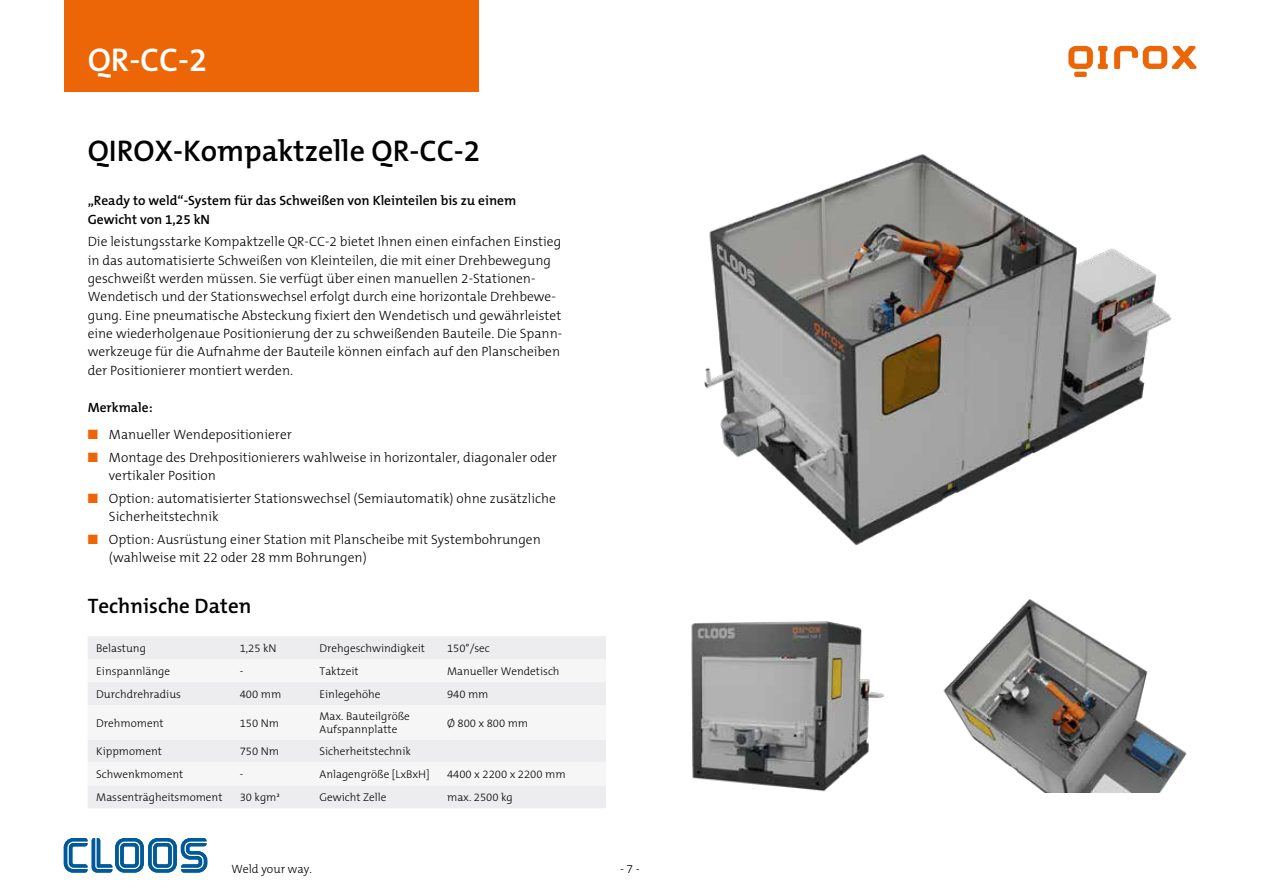
<style>
.page{position:relative;width:1263px;height:893px;background:#fff}
.page>*{position:absolute;margin:0;border:0;box-sizing:border-box;transform-origin:0 0}
.t1{font:600 33px "The Mix B6";color:#fff}
.t2{font:600 30px "The Mix B6";color:#000}
.t3{font:600 21px "The Mix B6";color:#000}
.t4{font:300 13.5px/18.3px "The Mix B3";color:#000}
.t5{font:600 13.5px/18.3px "The Mix B6";color:#000}
.t6{font:300 12px "The Mix B3";color:#000}
.t7{font:300 11.25px/13.5px "The Mix B3";color:#000}
.s1{color:#ec6608}
</style>
<div class="page">
<svg style="left:64px;top:838px;width:143px;height:35px"></svg>
<div style="left:64px;top:0;width:414px;height:92px;background:#ec6608"></div>
<svg style="left:1068px;top:46px;width:40px;height:31px"></svg>
<svg style="left:1114px;top:46px;width:82px;height:23px"></svg>
<img style="left:704px;top:154px;width:468px;height:391px">
<img style="left:691px;top:621px;width:193px;height:171px">
<img style="left:943px;top:599px;width:244px;height:193px">
<div style="left:88px;top:636px;width:518px;height:172px;background:#ededef"></div>
<svg style="left:88px;top:659px;width:518px;height:126px;fill:#f6f6f7"></svg>
<h1 class="t1" style="left:88px;top:42px;width:121px">QR-CC-2</h1>
<h2 class="t2" style="left:88px;top:135px;width:394px">QIROX-Kompaktzelle QR-CC-2</h2>
<p class="t5" style="left:88px;top:192px;width:430px">„Ready to weld“-System für das Schweißen von Kleinteilen bis zu einem<br>Gewicht von 1,25 kN</p>
<p class="t4" style="left:88px;top:233px;width:476px">Die leistungsstarke Kompaktzelle QR-CC-2 bietet Ihnen einen einfachen Einstieg in das automatisierte Schweißen von Kleinteilen, die mit einer Drehbewegung geschweißt werden müssen. Sie verfügt über einen manuellen 2-Stationen-Wendetisch und der Stationswechsel erfolgt durch eine horizontale Drehbewe&shy;gung. Eine pneumatische Absteckung fixiert den Wendetisch und gewährleistet eine wiederholgenaue Positionierung der zu schweißenden Bauteile. Die Spann&shy;werkzeuge für die Aufnahme der Bauteile können einfach auf den Planscheiben der Positionierer montiert werden.</p>
<p class="t5" style="left:88px;top:399px;width:67px">Merkmale:</p>
<p class="t4" style="left:88px;top:426px;width:206px"><span class="s1">■</span> Manueller Wendepositionierer</p>
<p class="t4" style="left:109px;top:448px;width:450px;text-indent:-21px"><span class="s1">■</span> Montage des Drehpositionierers wahlweise in horizontaler, diagonaler oder vertikaler Position</p>
<p class="t4" style="left:109px;top:489px;width:448px;text-indent:-21px"><span class="s1">■</span> Option: automatisierter Stationswechsel (Semiautomatik) ohne zusätzliche<br>Sicherheitstechnik</p>
<p class="t4" style="left:109px;top:530px;width:433px;text-indent:-21px"><span class="s1">■</span> Option: Ausrüstung einer Station mit Planscheibe mit Systembohrungen (wahlweise mit 22 oder 28 mm Bohrungen)</p>
<h3 class="t3" style="left:88px;top:595px;width:165px">Technische Daten</h3>
<p class="t7" style="left:96px;top:642px;width:51px">Belastung</p>
<p class="t7" style="left:240px;top:642px;width:38px">1,25 kN</p>
<p class="t7" style="left:319px;top:642px;width:107px">Drehgeschwindigkeit</p>
<p class="t7" style="left:447px;top:642px;width:44px">150°/sec</p>
<p class="t7" style="left:96px;top:665px;width:76px">Einspannlänge</p>
<p class="t7" style="left:240px;top:665px;width:5px">-</p>
<p class="t7" style="left:319px;top:665px;width:41px">Taktzeit</p>
<p class="t7" style="left:447px;top:665px;width:114px">Manueller Wendetisch</p>
<p class="t7" style="left:96px;top:688px;width:86px">Durchdrehradius</p>
<p class="t7" style="left:240px;top:688px;width:43px">400 mm</p>
<p class="t7" style="left:319px;top:688px;width:63px">Einlegehöhe</p>
<p class="t7" style="left:447px;top:688px;width:43px">940 mm</p>
<p class="t7" style="left:96px;top:716px;width:69px">Drehmoment</p>
<p class="t7" style="left:240px;top:716px;width:41px">150 Nm</p>
<p class="t7" style="left:319px;top:710px;width:92px">Max. Bauteilgröße<br>Aufspannplatte</p>
<p class="t7" style="left:447px;top:716px;width:83px">Ø 800 x 800 mm</p>
<p class="t7" style="left:96px;top:745px;width:67px">Kippmoment</p>
<p class="t7" style="left:240px;top:745px;width:41px">750 Nm</p>
<p class="t7" style="left:319px;top:745px;width:93px">Sicherheitstechnik</p>
<p class="t7" style="left:96px;top:768px;width:89px">Schwenkmoment</p>
<p class="t7" style="left:240px;top:768px;width:5px">-</p>
<p class="t7" style="left:319px;top:768px;width:112px">Anlagengröße [LxBxH]</p>
<p class="t7" style="left:447px;top:768px;width:120px">4400 x 2200 x 2200 mm</p>
<p class="t7" style="left:96px;top:791px;width:128px">Massenträgheitsmoment</p>
<p class="t7" style="left:240px;top:791px;width:42px">30 kgm²</p>
<p class="t7" style="left:319px;top:791px;width:68px">Gewicht Zelle</p>
<p class="t7" style="left:447px;top:791px;width:67px">max. 2500 kg</p>
<p class="t6" style="left:231px;top:862px;width:82px">Weld your way.</p>
<p class="t6" style="left:620px;top:862px;width:21px">- 7 -</p>
</div>
